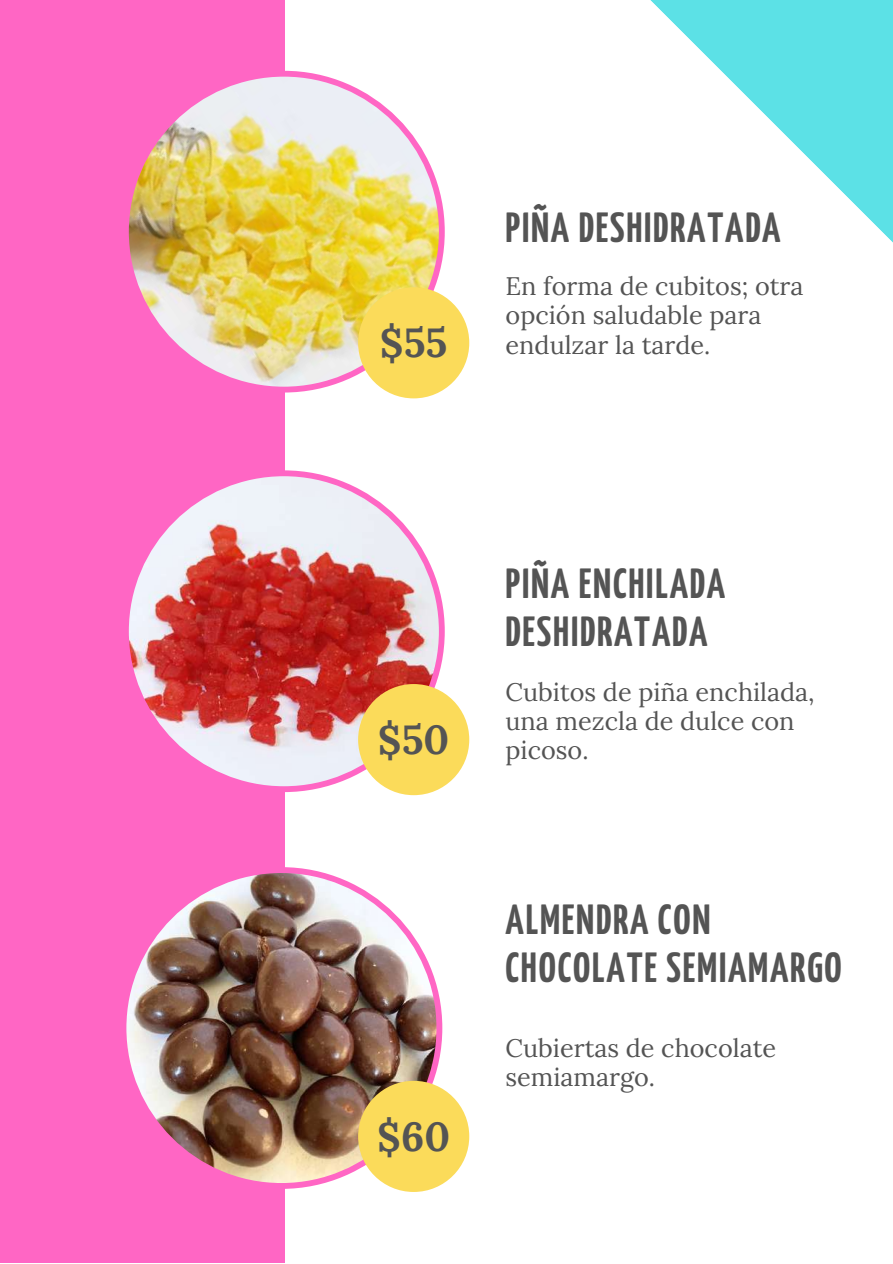
<style>
.page{position:relative;width:893px;height:1264px;background:#fff}
.page>*{position:absolute;margin:0;border:0;box-sizing:border-box;transform-origin:0 0}
.t1{font:700 42px/47.8px "Yanone Kaffeesatz";letter-spacing:.04em;color:#545454}
.t2{font:700 40.5px "Lora";color:#545454}
.t3{font:25.2px/29.2px "Lora";color:#545454}
</style>
<div class="page">
<div style="left:0;top:0;width:284px;height:1262px;background:#ff66c4"></div>
<img style="left:128px;top:71px;width:316px;height:321px">
<svg style="left:128px;top:470px;width:316px;height:322px"></svg>
<img style="left:126px;top:867px;width:316px;height:321px">
<svg style="left:650px;top:0;width:242px;height:242px"></svg>
<div style="left:358px;top:287px;width:111px;height:111px;background:#fbdb5a;border-radius:50%"></div>
<div style="left:358px;top:684px;width:111px;height:111px;background:#fbdb5a;border-radius:50%"></div>
<div style="left:358px;top:1080px;width:111px;height:111px;background:#fbdb5a;border-radius:50%"></div>
<h2 class="t2" style="left:380px;top:316px;width:69px">$55</h2>
<h1 class="t1" style="left:505px;top:207px;width:276px">PIÑA DESHIDRATADA</h1>
<p class="t3" style="left:505px;top:271px;width:299px">En forma de cubitos; otra opción saludable para endulzar la tarde.</p>
<h2 class="t2" style="left:378px;top:713px;width:73px">$50</h2>
<h2 class="t2" style="left:377px;top:1109px;width:74px">$60</h2>
<h1 class="t1" style="left:505px;top:562px;width:221px">PIÑA ENCHILADA<br>DESHIDRATADA</h1>
<p class="t3" style="left:505px;top:677px;width:310px">Cubitos de piña enchilada, una mezcla de dulce con picoso.</p>
<h1 class="t1" style="left:505px;top:898px;width:338px">ALMENDRA CON<br>CHOCOLATE SEMIAMARGO</h1>
<p class="t3" style="left:505px;top:1032px;width:272px">Cubiertas de chocolate semiamargo.</p>
</div>
